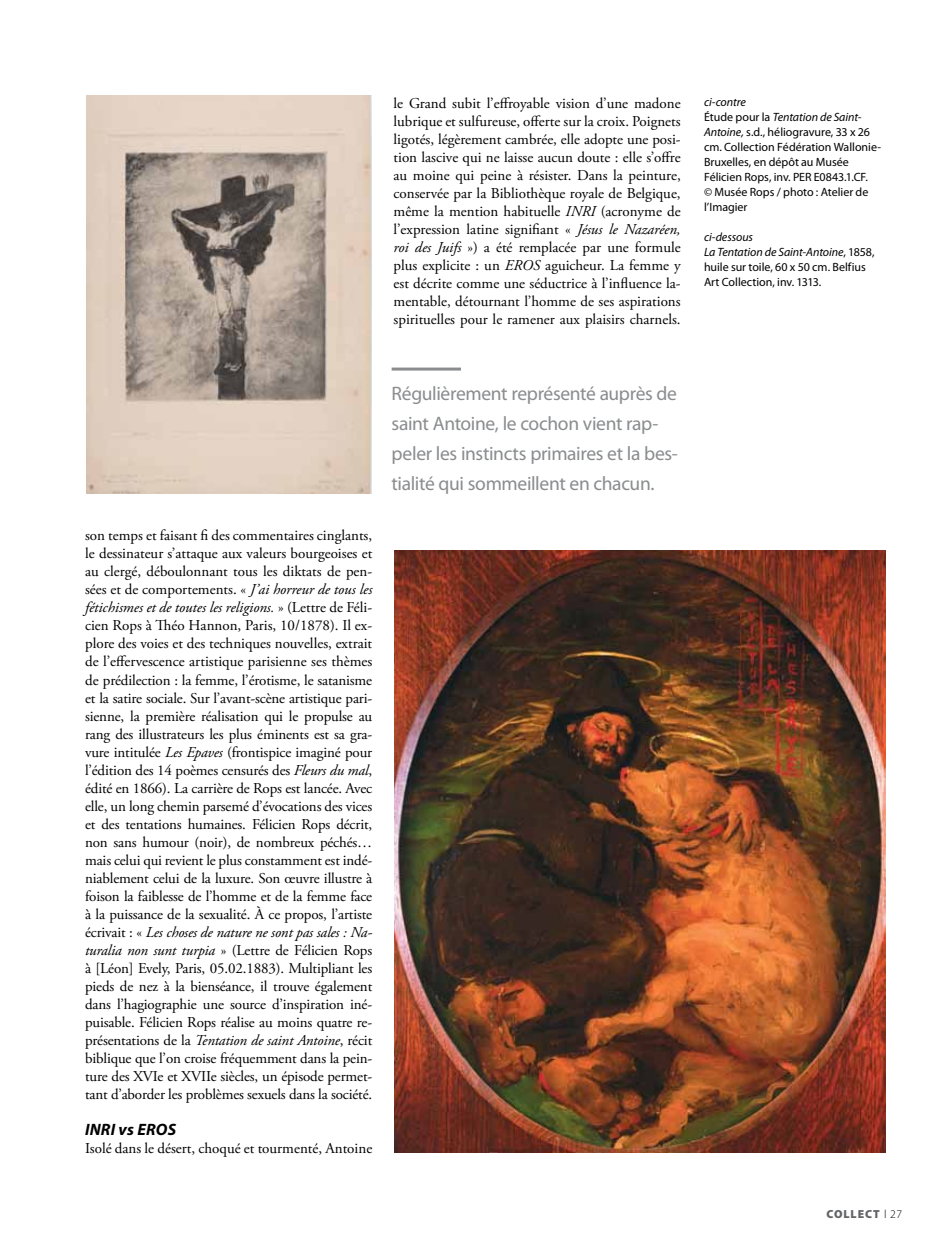
<style>
.page{position:relative;width:936px;height:1251px;background:#fff}
.page>*{position:absolute;margin:0;border:0;box-sizing:border-box;transform-origin:0 0}
.t1{font:19.5px/30px "Myriad Pro";letter-spacing:-.02em;color:#8a8c8e}
.t2{font:italic 700 16.5px "Myriad Pro";letter-spacing:.01em;color:#000}
.t3{font:15px/18px "Adobe Garamond Pro";color:#000;text-align:justify}
.t4{font:12px/15px "Myriad Pro";color:#000}
.t5{font:900 11.7px "Myriad Pro";letter-spacing:.08em;color:#636466}
.s1{font-style:italic}
.s2{font-weight:300;color:#000}
</style>
<div class="page">
<hr style="left:391px;top:367px;width:70px;height:3px;background:#8a8c8e">
<img style="left:394px;top:550px;width:491px;height:602px">
<img style="left:87px;top:95px;width:285px;height:398px">
<p class="t3" style="left:393px;top:95px;width:289px">le Grand subit l’effroyable vision d’une madone lubrique et sulfureuse, offerte sur la croix. Poignets ligotés, légèrement cambrée, elle adopte une posi&shy;tion lascive qui ne laisse aucun doute : elle s’offre au moine qui peine à résister. Dans la peinture, conservée par la Bibliothèque royale de Belgique, même la mention habituelle <span class="s1">INRI</span> (acronyme de l’expression latine signifiant « <span class="s1">Jésus le Nazaréen, roi des Juifs</span> ») a été remplacée par une formule plus explicite : un <span class="s1">EROS</span> aguicheur. La femme y est décrite comme une séductrice à l’influence la&shy;mentable, détournant l’homme de ses aspirations spirituelles pour le ramener aux plaisirs charnels.</p>
<p class="t4" style="left:704px;top:94px;width:178px"><span class="s1">ci-contre<br></span>Étude pour la <span class="s1">Tentation de Saint-<br>Antoine,</span> s.d., héliogravure, 33 x 26 cm. Collection Fédération Wallonie-<br>Bruxelles, en dépôt au Musée<br>Félicien Rops, inv. PER E0843.1.CF.<br>© Musée Rops / photo : Atelier de l’Imagier</p>
<p class="t4" style="left:704px;top:229px;width:172px"><span class="s1">ci-dessous<br>La Tentation de Saint-Antoine</span>, 1858, huile sur toile, 60 x 50 cm. Belfius<br>Art Collection, inv. 1313.</p>
<p class="t3" style="left:85px;top:527px;width:289px">son temps et faisant fi des commentaires cinglants, le dessinateur s’attaque aux valeurs bourgeoises et au clergé, déboulonnant tous les diktats de pen&shy;sées et de comportements. « <span class="s1">J’ai horreur de tous les fétichismes et de toutes les religions.</span> » (Lettre de Féli&shy;cien Rops à Théo Hannon, Paris, 10/1878). Il ex&shy;plore des voies et des techniques nouvelles, extrait de l’effervescence artistique parisienne ses thèmes de prédilection : la femme, l’érotisme, le satanisme et la satire sociale. Sur l’avant-scène artistique pari&shy;sienne, la première réalisation qui le propulse au rang des illustrateurs les plus éminents est sa gra&shy;vure intitulée <span class="s1">Les Epaves</span> (frontispice imaginé pour l’édition des 14 poèmes censurés des <span class="s1">Fleurs du mal</span>, édité en 1866). La carrière de Rops est lancée. Avec elle, un long chemin parsemé d’évocations des vices et des tentations humaines. Félicien Rops décrit, non sans humour (noir), de nombreux péchés… mais celui qui revient le plus constamment est indé&shy;niablement celui de la luxure. Son œuvre illustre à foison la faiblesse de l’homme et de la femme face à la puissance de la sexualité. À ce propos, l’artiste écrivait : « <span class="s1">Les choses de nature ne sont pas sales : Na&shy;turalia non sunt turpia</span> » (Lettre de Félicien Rops à [Léon] Evely, Paris, 05.02.1883). Multipliant les pieds de nez à la bienséance, il trouve également dans l’hagiographie une source d’inspiration iné&shy;puisable. Félicien Rops réalise au moins quatre re&shy;présentations de la <span class="s1">Tentation de saint Antoine</span>, récit biblique que l’on croise fréquemment dans la pein&shy;ture des XVIe et XVIIe siècles, un épisode permet&shy;tant d’aborder les problèmes sexuels dans la société.</p>
<p class="t2" style="left:85px;top:1119px;width:93px">INRI vs EROS</p>
<p class="t3" style="left:85px;top:1139px;width:289px">Isolé dans le désert, choqué et tourmenté, Antoine</p>
<h1 class="t1" style="left:391px;top:379px;width:288px">Régulièrement représenté auprès de saint Antoine, le cochon vient rap&shy;peler les instincts primaires et la bes&shy;tialité qui sommeillent en chacun.</h1>
<p class="t5" style="left:826px;top:1207px;width:77px">COLLECT <span class="s2">l 27</span></p>
</div>
